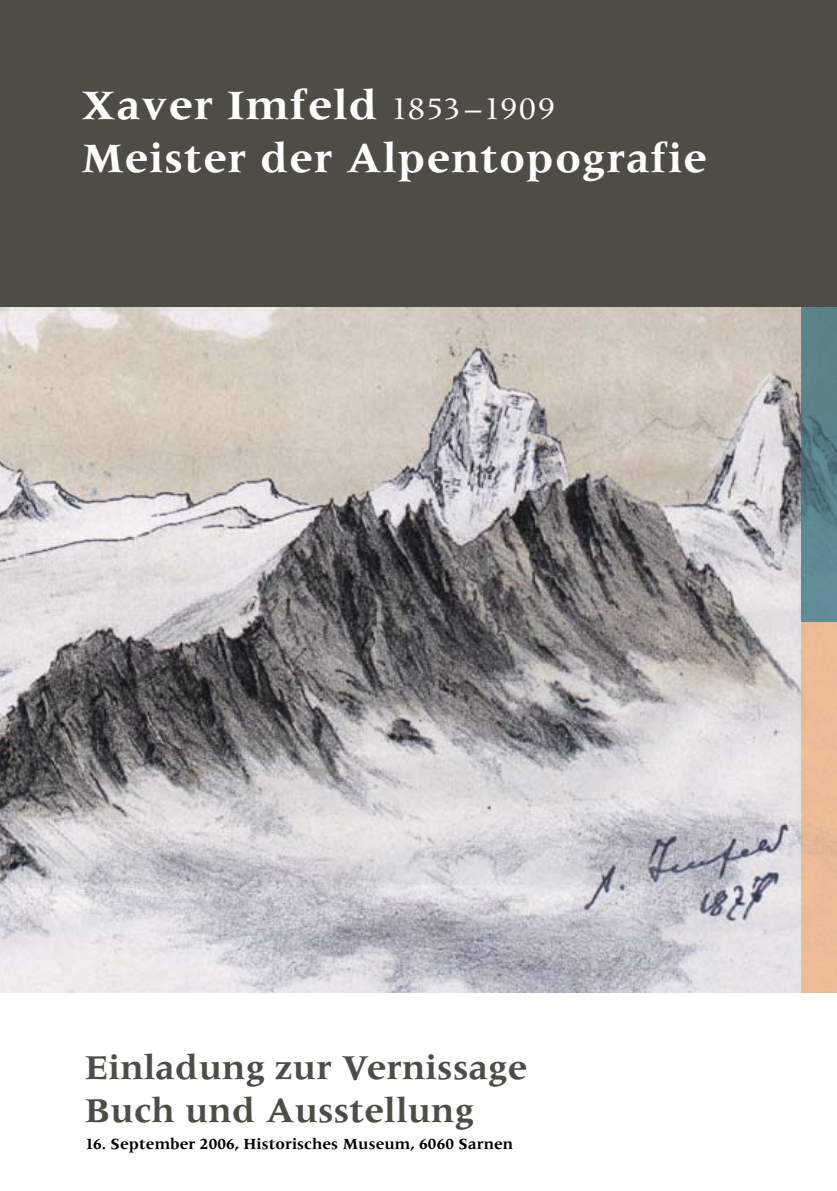
<style>
.page{position:relative;width:837px;height:1191px;background:#fff}
.page>*{position:absolute;margin:0;border:0;box-sizing:border-box;transform-origin:0 0}
.t1{font:700 43.2px/52.8px "Meridien";letter-spacing:.03em;color:#fff}
.t2{font:700 36px/43.2px "Meridien";letter-spacing:.005em;color:#4e4d45}
.t3{font:700 16px "Meridien";letter-spacing:.005em;color:#000}
.t4{font:15.2px "Meridien";letter-spacing:-.005em;color:#4e4d45}
.s1{font-weight:400;font-size:32.4px}
</style>
<div class="page">
<img style="left:0;top:306px;width:836px;height:686px">
<svg style="left:800px;top:307px;width:36px;height:315px;background:#5e848c"></svg>
<div style="left:800px;top:622px;width:36px;height:370px;background:#ebbc97"></div>
<div style="left:0;top:0;width:836px;height:306px;background:#4e4d45"></div>
<hr style="left:52px;top:1141px;width:691px;height:1px;background:#000">
<hr style="left:836px;top:66px;width:1px;height:145px;background:#000">
<h1 class="t1" style="left:82px;top:78px;width:626px">Xaver Imfeld <span class="s1">1853–1909<br></span>Meister der Alpentopografie</h1>
<h2 class="t2" style="left:85px;top:1044px;width:443px">Einladung zur Vernissage<br>Buch und Ausstellung</h2>
<p class="t3" style="left:85px;top:1134px;width:429px">16. September 2006, Historisches Museum, 6060 Sarnen</p>
<p class="t4" style="left:82px;top:1057px;width:207px">Herausgeberin: IG Xaver Imfeld</p>
</div>
